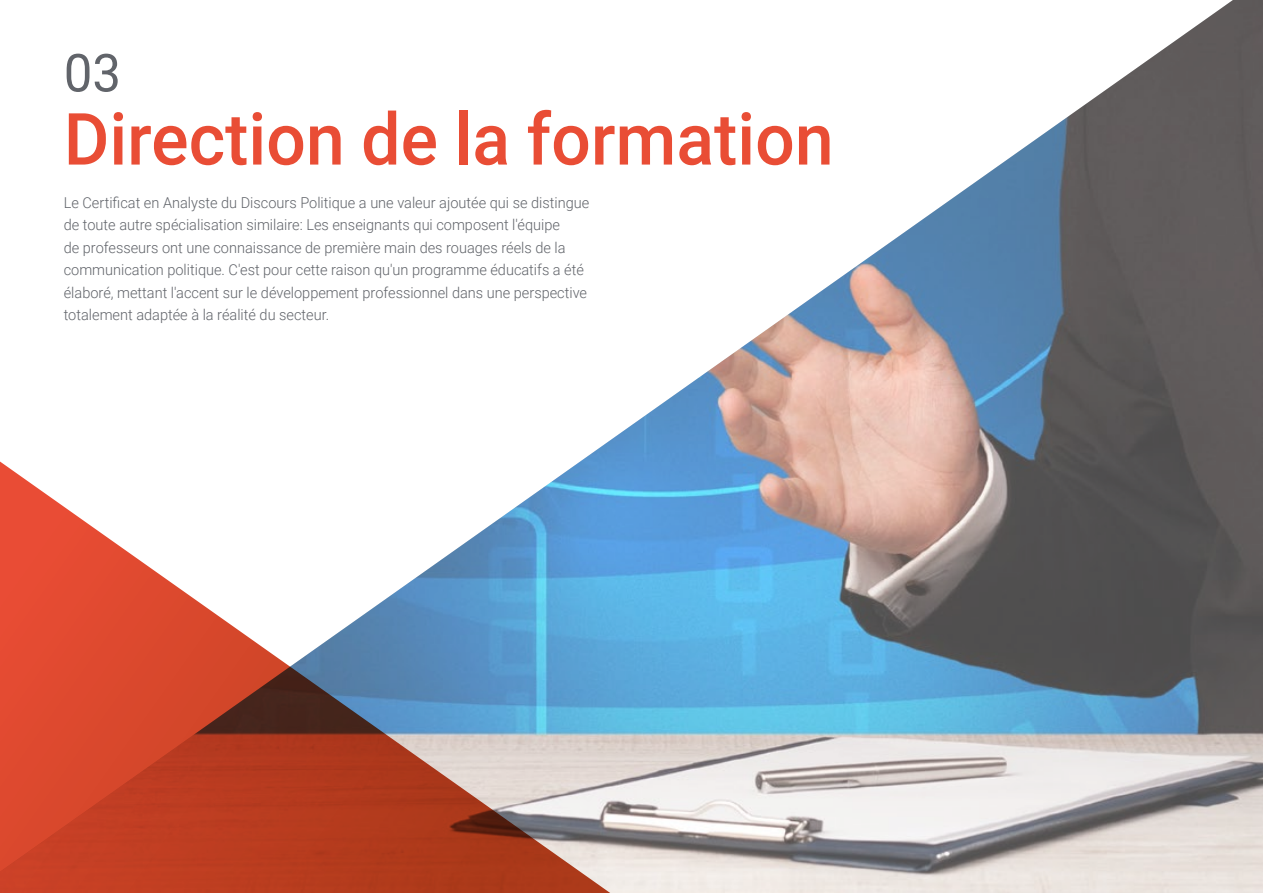
<style>
.page{position:relative;width:1263px;height:893px;background:#fff}
.page>*{position:absolute;margin:0;border:0;box-sizing:border-box;transform-origin:0 0}
.t1{font:500 72px "Roboto";color:#e94d35}
.t2{font:52.5px "Roboto";color:#61646a}
.t3{font:300 15px/22.5px "Roboto";color:#61646a}
</style>
<div class="page">
<img style="left:602px;top:0;width:661px;height:893px">
<svg style="left:0;top:446px;width:640px;height:447px"></svg>
<h2 class="t2" style="left:64px;top:36px;width:59px">03</h2>
<h1 class="t1" style="left:64px;top:89px;width:771px">Direction de la formation</h1>
<p class="t3" style="left:64px;top:191px;width:527px">Le Certificat en Analyste du Discours Politique a une valeur ajoutée qui se distingue de toute autre spécialisation similaire: Les enseignants qui composent l'équipe<br>de professeurs ont une connaissance de première main des rouages réels de la communication politique. C'est pour cette raison qu'un programme éducatifs a été élaboré, mettant l'accent sur le développement professionnel dans une perspective totalement adaptée à la réalité du secteur.</p>
</div>
